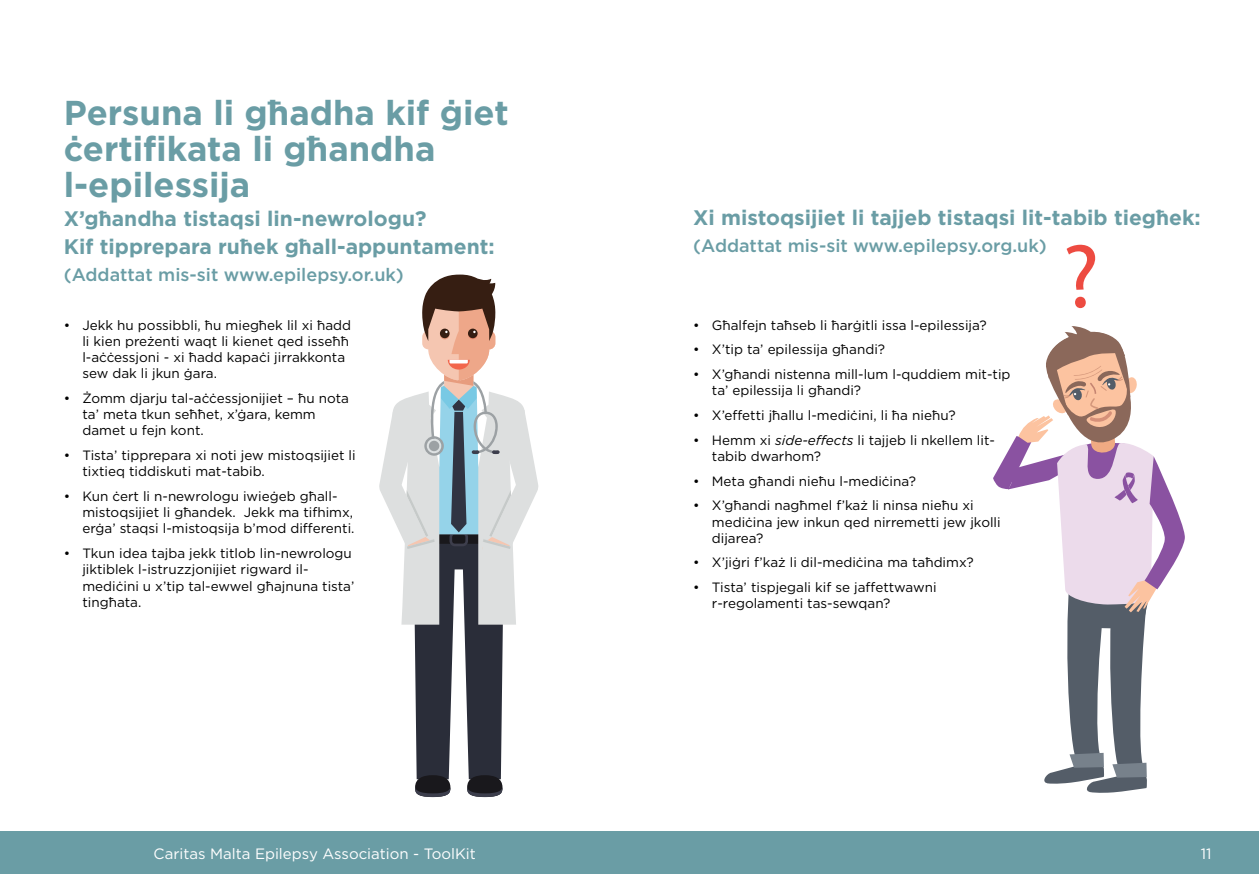
<style>
.page{position:relative;width:1259px;height:893px;background:#fff}
.page>*{position:absolute;margin:0;border:0;box-sizing:border-box;transform-origin:0 0}
.t1{font:700 34.5px/36px "Gotham";color:#6a9da5}
.t2{font:700 21px/28.5px "Gotham";color:#6a9da5}
.t3{font:500 18px "Gotham";color:#6a9da5}
.t4{font:15px "Gotham";color:#fff}
.t5{font:13.5px/16.2px "Gotham";color:#000}
.s1{font-style:italic}
</style>
<div class="page">
<div style="left:0;top:831px;width:1259px;height:43px;background:#6a9da5"></div>
<svg style="left:993px;top:326px;width:192px;height:467px"></svg>
<svg style="left:1066px;top:245px;width:29px;height:63px"></svg>
<svg style="left:379px;top:275px;width:159px;height:522px"></svg>
<h1 class="t1" style="left:64px;top:95px;width:447px">Persuna li għadha kif ġiet ċertifikata li għandha l-epilessija</h1>
<h2 class="t2" style="left:64px;top:204px;width:432px">X’għandha tistaqsi lin-newrologu?<br>Kif tipprepara ruħek għall-appuntament:</h2>
<h3 class="t3" style="left:64px;top:263px;width:342px">(Addattat mis-sit www.epilepsy.or.uk)</h3>
<p class="t5" style="left:82px;top:317px;width:270px;text-indent:-19px">• Jekk hu possibbli, ħu miegħek lil xi ħadd li kien preżenti waqt li kienet qed isseħħ l-aċċessjoni - xi ħadd kapaċi jirrakkonta sew dak li jkun ġara.</p>
<p class="t5" style="left:82px;top:390px;width:268px;text-indent:-19px">• Żomm djarju tal-aċċessjonijiet – ħu nota ta’ meta tkun seħħet, x’ġara, kemm damet u fejn kont.</p>
<p class="t5" style="left:82px;top:447px;width:275px;text-indent:-19px">• Tista’ tipprepara xi noti jew mistoqsijiet li tixtieq tiddiskuti mat-tabib.</p>
<p class="t5" style="left:82px;top:488px;width:274px;text-indent:-19px">• Kun ċert li n-newrologu iwieġeb għall&shy;mistoqsijiet li għandek. Jekk ma tifhimx, erġa’ staqsi l-mistoqsija b’mod differenti.</p>
<p class="t5" style="left:82px;top:545px;width:273px;text-indent:-19px">• Tkun idea tajba jekk titlob lin-newrologu jiktiblek l-istruzzjonijiet rigward il&shy;mediċini u x’tip tal-ewwel għajnuna tista’ tingħata.</p>
<h2 class="t2" style="left:693px;top:203px;width:509px">Xi mistoqsijiet li tajjeb tistaqsi lit-tabib tiegħek:</h2>
<h3 class="t3" style="left:693px;top:234px;width:355px">(Addattat mis-sit www.epilepsy.org.uk)</h3>
<p class="t5" style="left:693px;top:317px;width:295px">• Għalfejn taħseb li ħarġitli issa l-epilessija?</p>
<p class="t5" style="left:693px;top:341px;width:193px">• X’tip ta’ epilessija għandi?</p>
<p class="t5" style="left:712px;top:366px;width:300px;text-indent:-19px">• X’għandi nistenna mill-lum l-quddiem mit-tip ta’ epilessija li għandi?</p>
<p class="t5" style="left:693px;top:407px;width:264px">• X’effetti jħallu l-mediċini, li ħa nieħu?</p>
<p class="t5" style="left:712px;top:432px;width:284px;text-indent:-19px">• Hemm xi <span class="s1">side-effects</span> li tajjeb li nkellem lit&shy;tabib dwarhom?</p>
<p class="t5" style="left:693px;top:472px;width:224px">• Meta għandi nieħu l-mediċina?</p>
<p class="t5" style="left:712px;top:497px;width:290px;text-indent:-19px">• X’għandi nagħmel f’każ li ninsa nieħu xi mediċina jew inkun qed nirremetti jew jkolli dijarea?</p>
<p class="t5" style="left:693px;top:554px;width:282px">• X’jiġri f’każ li dil-mediċina ma taħdimx?</p>
<p class="t5" style="left:712px;top:579px;width:226px;text-indent:-19px">• Tista’ tispjegali kif se jaffettwawni r-regolamenti tas-sewqan?</p>
<p class="t4" style="left:154px;top:844px;width:324px">Caritas Malta Epilepsy Association - ToolKit</p>
<p class="t4" style="left:1201px;top:844px;width:12px">11</p>
</div>
